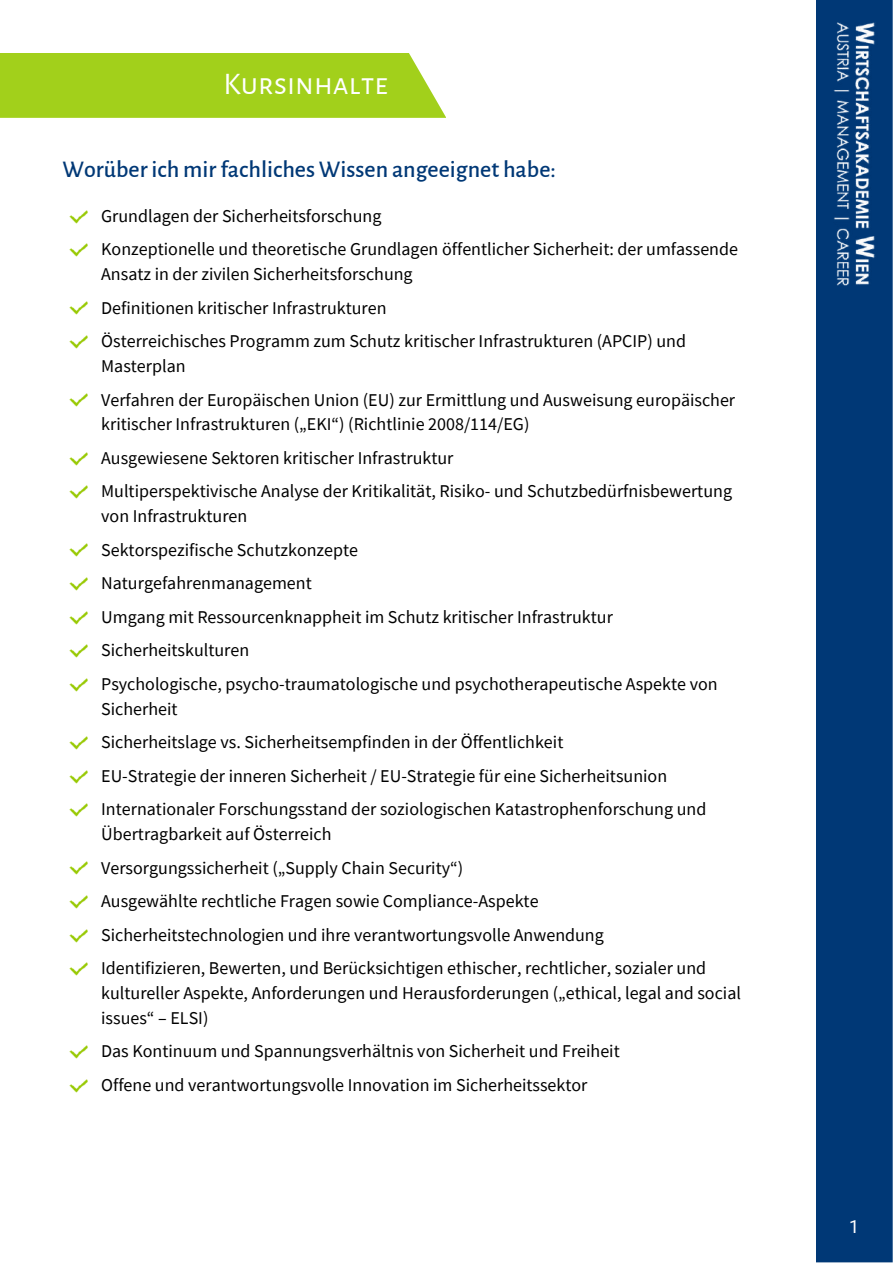
<style>
.page{position:relative;width:893px;height:1264px;background:#fff}
.page>*{position:absolute;margin:0;border:0;box-sizing:border-box;transform-origin:0 0}
.t1{font:31.5px "Alegreya Sans SC";color:#fff}
.t2{font:500 24px "Alegreya Sans";color:#003876}
.t3{font:18px/33.6px "Source Sans Pro";color:#000}
.t4{font:18px "Roboto";color:#fff}
</style>
<div class="page">
<div style="left:0;top:53px;width:446px;height:65px;background:#a2d01b"></div>
<div style="left:816px;top:0;width:76px;height:1261px;background:#003876"></div>
<img style="left:833px;top:22px;width:44px;height:263px">
<img style="left:70px;top:210px;width:18px;height:14px">
<img style="left:70px;top:243px;width:18px;height:14px">
<img style="left:70px;top:301px;width:18px;height:14px">
<img style="left:70px;top:335px;width:18px;height:14px">
<img style="left:70px;top:393px;width:18px;height:14px">
<img style="left:70px;top:452px;width:18px;height:14px">
<img style="left:70px;top:485px;width:18px;height:14px">
<img style="left:70px;top:543px;width:18px;height:14px">
<img style="left:70px;top:577px;width:18px;height:14px">
<img style="left:70px;top:611px;width:18px;height:14px">
<img style="left:70px;top:644px;width:18px;height:14px">
<img style="left:70px;top:678px;width:18px;height:14px">
<img style="left:70px;top:736px;width:18px;height:14px">
<img style="left:70px;top:770px;width:18px;height:14px">
<img style="left:70px;top:803px;width:18px;height:14px">
<img style="left:70px;top:861px;width:18px;height:14px">
<img style="left:70px;top:895px;width:18px;height:14px">
<img style="left:70px;top:929px;width:18px;height:14px">
<img style="left:70px;top:962px;width:18px;height:14px">
<img style="left:70px;top:1045px;width:18px;height:14px">
<img style="left:70px;top:1079px;width:18px;height:14px">
<h1 class="t1" style="left:223px;top:68px;width:166px">Kursinhalte</h1>
<h2 class="t2" style="left:62px;top:157px;width:495px">Worüber ich mir fachliches Wissen angeeignet habe:</h2>
<p class="t3" style="left:101px;top:198px;width:638px">Grundlagen der Sicherheitsforschung<br>Konzeptionelle und theoretische Grundlagen öffentlicher Sicherheit: der umfassende</p>
<p class="t3" style="left:101px;top:257px;width:586px">Ansatz in der zivilen Sicherheitsforschung<br>Definitionen kritischer Infrastrukturen<br>Österreichisches Programm zum Schutz kritischer Infrastrukturen (APCIP) und</p>
<p class="t3" style="left:101px;top:349px;width:635px">Masterplan<br>Verfahren der Europäischen Union (EU) zur Ermittlung und Ausweisung europäischer</p>
<p class="t3" style="left:101px;top:407px;width:632px">kritischer Infrastrukturen („EKI“) (Richtlinie 2008/114/EG)<br>Ausgewiesene Sektoren kritischer Infrastruktur<br>Multiperspektivische Analyse der Kritikalität, Risiko- und Schutzbedürfnisbewertung</p>
<p class="t3" style="left:101px;top:499px;width:618px">von Infrastrukturen<br>Sektorspezifische Schutzkonzepte<br>Naturgefahrenmanagement<br>Umgang mit Ressourcenknappheit im Schutz kritischer Infrastruktur Sicherheitskulturen<br>Psychologische, psycho-traumatologische und psychotherapeutische Aspekte von</p>
<p class="t3" style="left:101px;top:691px;width:606px">Sicherheit<br>Sicherheitslage vs. Sicherheitsempfinden in der Öffentlichkeit<br>EU-Strategie der inneren Sicherheit / EU-Strategie für eine Sicherheitsunion Internationaler Forschungsstand der soziologischen Katastrophenforschung und</p>
<p class="t3" style="left:101px;top:817px;width:606px">Übertragbarkeit auf Österreich<br>Versorgungssicherheit („Supply Chain Security“)<br>Ausgewählte rechtliche Fragen sowie Compliance-Aspekte Sicherheitstechnologien und ihre verantwortungsvolle Anwendung Identifizieren, Bewerten, und Berücksichtigen ethischer, rechtlicher, sozialer und</p>
<p class="t3" style="left:101px;top:980px;width:641px;line-height:24.8px">kultureller Aspekte, Anforderungen und Herausforderungen („ethical, legal and social issues“ – ELSI)</p>
<p class="t3" style="left:101px;top:1034px;width:520px">Das Kontinuum und Spannungsverhältnis von Sicherheit und Freiheit<br>Offene und verantwortungsvolle Innovation im Sicherheitssektor</p>
<p class="t4" style="left:849px;top:1216px;width:12px">1</p>
</div>
